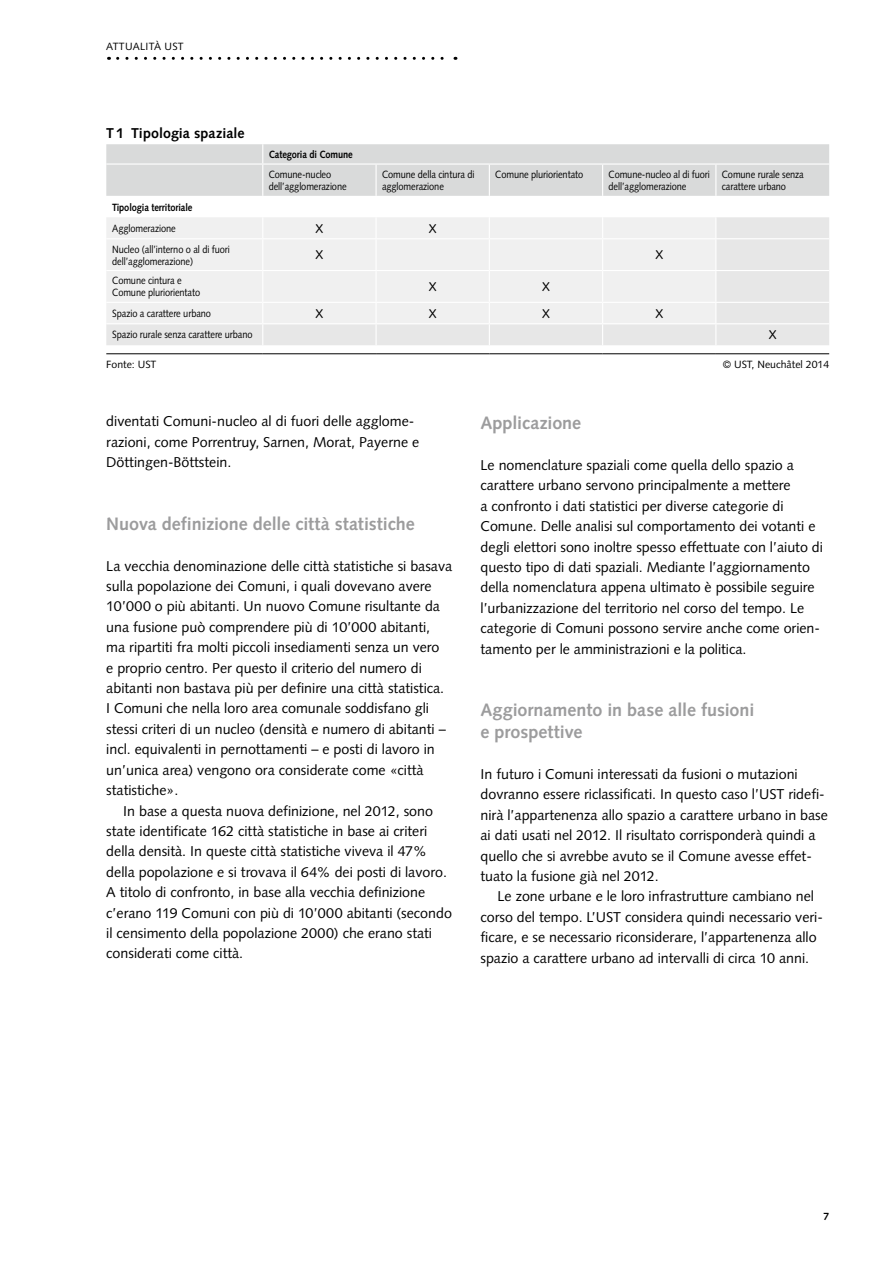
<style>
.page{position:relative;width:893px;height:1263px;background:#fff}
.page>*{position:absolute;margin:0;border:0;box-sizing:border-box;transform-origin:0 0}
.Titel_grau{font:700 18px/21.9px "Syntax LT Std";letter-spacing:-.005em;color:#9c9c9d}
.Grundtext_nachTitel{font:14.25px/20.4px "Syntax LT Std";color:#000}
.Grundtext_I{font:14.25px/20.4px "Syntax LT Std";color:#000}
.Untertitel_fett{font:700 14.25px "Syntax LT Std";letter-spacing:.005em;color:#000}
.TAB_Grundtext{font:12.75px "Syntax LT Std";color:#000}
.TAB_Kopf{font:10.5px/12px "Syntax LT Std";letter-spacing:-.01em;color:#000;scale:.88 1}
.TAB_Kopf-2{font:700 10.5px "Syntax LT Std";letter-spacing:-.01em;color:#000;scale:.88 1}
.TAB_Grundtext-2{font:10.5px "Syntax LT Std";color:#000}
.TAB_Kopf-3{font:10.5px "Syntax LT Std";letter-spacing:.025em;color:#000}
.TAB_Kopf-4{font:700 10.5px "Syntax LT Std";letter-spacing:-.01em;color:#000}
</style>
<div class="page">
<svg style="left:118px;top:57px;width:338px;height:3px"></svg>
<svg style="left:106px;top:217px;width:723px;height:128px;fill:#f0f0f0"></svg>
<div style="left:106px;top:144px;width:723px;height:52px;background:#d9dada"></div>
<hr style="left:106px;top:163px;width:157px;height:2px;background:#fff">
<hr style="left:263px;top:163px;width:113px;height:2px;background:#fff">
<hr style="left:262px;top:165px;width:1px;height:31px;background:#fff">
<hr style="left:376px;top:163px;width:113px;height:2px;background:#fff">
<hr style="left:375px;top:165px;width:2px;height:31px;background:#fff">
<hr style="left:489px;top:163px;width:114px;height:2px;background:#fff">
<hr style="left:489px;top:165px;width:1px;height:31px;background:#fff">
<hr style="left:603px;top:163px;width:113px;height:2px;background:#fff">
<hr style="left:602px;top:165px;width:1px;height:31px;background:#fff">
<hr style="left:716px;top:163px;width:113px;height:2px;background:#fff">
<hr style="left:715px;top:165px;width:1px;height:31px;background:#fff">
<hr style="left:106px;top:353px;width:157px;height:1px;background:#000">
<hr style="left:263px;top:353px;width:113px;height:1px;background:#000">
<hr style="left:376px;top:353px;width:113px;height:1px;background:#000">
<hr style="left:489px;top:353px;width:114px;height:1px;background:#000">
<hr style="left:603px;top:353px;width:113px;height:1px;background:#000">
<hr style="left:716px;top:353px;width:113px;height:1px;background:#000">
<svg style="left:262px;top:217px;width:1px;height:21px"></svg>
<hr style="left:375px;top:217px;width:2px;height:21px;background:#fff">
<svg style="left:489px;top:217px;width:1px;height:21px"></svg>
<svg style="left:602px;top:217px;width:1px;height:21px"></svg>
<svg style="left:715px;top:217px;width:1px;height:21px"></svg>
<hr style="left:106px;top:238px;width:157px;height:1px;background:#fff">
<hr style="left:263px;top:238px;width:113px;height:1px;background:#fff">
<hr style="left:262px;top:239px;width:1px;height:31px;background:#fff">
<hr style="left:376px;top:238px;width:113px;height:1px;background:#fff">
<hr style="left:375px;top:239px;width:2px;height:31px;background:#fff">
<hr style="left:489px;top:238px;width:114px;height:1px;background:#fff">
<hr style="left:489px;top:239px;width:1px;height:31px;background:#fff">
<hr style="left:603px;top:238px;width:113px;height:1px;background:#fff">
<hr style="left:602px;top:239px;width:1px;height:31px;background:#fff">
<hr style="left:716px;top:238px;width:113px;height:1px;background:#fff">
<hr style="left:715px;top:239px;width:1px;height:31px;background:#fff">
<hr style="left:106px;top:270px;width:157px;height:1px;background:#fff">
<hr style="left:263px;top:270px;width:113px;height:1px;background:#fff">
<hr style="left:262px;top:271px;width:1px;height:31px;background:#fff">
<hr style="left:376px;top:270px;width:113px;height:1px;background:#fff">
<hr style="left:375px;top:271px;width:2px;height:31px;background:#fff">
<hr style="left:489px;top:270px;width:114px;height:1px;background:#fff">
<hr style="left:489px;top:271px;width:1px;height:31px;background:#fff">
<hr style="left:603px;top:270px;width:113px;height:1px;background:#fff">
<hr style="left:602px;top:271px;width:1px;height:31px;background:#fff">
<hr style="left:716px;top:270px;width:113px;height:1px;background:#fff">
<hr style="left:715px;top:271px;width:1px;height:31px;background:#fff">
<hr style="left:106px;top:302px;width:157px;height:1px;background:#fff">
<hr style="left:263px;top:302px;width:113px;height:1px;background:#fff">
<hr style="left:376px;top:302px;width:113px;height:1px;background:#fff">
<hr style="left:375px;top:303px;width:2px;height:20px;background:#fff">
<hr style="left:489px;top:302px;width:114px;height:1px;background:#fff">
<hr style="left:603px;top:302px;width:113px;height:1px;background:#fff">
<hr style="left:716px;top:302px;width:113px;height:1px;background:#fff">
<hr style="left:106px;top:323px;width:157px;height:1px;background:#fff">
<hr style="left:263px;top:323px;width:113px;height:1px;background:#fff">
<svg style="left:262px;top:303px;width:1px;height:42px"></svg>
<hr style="left:376px;top:323px;width:113px;height:1px;background:#fff">
<hr style="left:375px;top:324px;width:2px;height:21px;background:#fff">
<hr style="left:489px;top:323px;width:114px;height:1px;background:#fff">
<svg style="left:489px;top:303px;width:1px;height:42px"></svg>
<hr style="left:603px;top:323px;width:113px;height:1px;background:#fff">
<svg style="left:602px;top:303px;width:1px;height:42px"></svg>
<hr style="left:716px;top:323px;width:113px;height:1px;background:#fff">
<svg style="left:715px;top:303px;width:1px;height:42px"></svg>
<p class="TAB_Kopf-3" style="left:106px;top:41px;width:79px">ATTUALITÀ UST</p>
<p class="Untertitel_fett" style="left:106px;top:125px;width:140px">T1 Tipologia spaziale</p>
<p class="TAB_Kopf-2" style="left:269px;top:148px;width:97px">Categoria di Comune</p>
<p class="TAB_Kopf" style="left:269px;top:168px;width:90px">Comune-nucleo dell’agglomerazione</p>
<p class="TAB_Kopf" style="left:382px;top:168px;width:107px">Comune della cintura di agglomerazione</p>
<p class="TAB_Kopf" style="left:495px;top:168px;width:102px">Comune pluriorientato</p>
<p class="TAB_Kopf" style="left:609px;top:168px;width:117px">Comune-nucleo al di fuori dell’agglomerazione</p>
<p class="TAB_Kopf" style="left:722px;top:168px;width:95px">Comune rurale senza carattere urbano</p>
<p class="TAB_Kopf-2" style="left:112px;top:201px;width:93px">Tipologia territoriale</p>
<p class="TAB_Kopf" style="left:112px;top:222px;width:74px">Agglomerazione</p>
<p class="TAB_Grundtext" style="left:316px;top:221px;width:9px">X</p>
<p class="TAB_Grundtext" style="left:429px;top:221px;width:9px">X</p>
<p class="TAB_Kopf" style="left:112px;top:243px;width:135px">Nucleo (all’interno o al di fuori dell’agglomerazione)</p>
<p class="TAB_Grundtext" style="left:316px;top:247px;width:9px">X</p>
<p class="TAB_Grundtext" style="left:655px;top:247px;width:9px">X</p>
<p class="TAB_Kopf" style="left:112px;top:275px;width:102px">Comune cintura e<br>Comune pluriorientato</p>
<p class="TAB_Grundtext" style="left:429px;top:279px;width:9px">X</p>
<p class="TAB_Grundtext" style="left:542px;top:279px;width:9px">X</p>
<p class="TAB_Kopf" style="left:112px;top:307px;width:114px">Spazio a carattere urbano</p>
<p class="TAB_Grundtext" style="left:316px;top:306px;width:9px">X</p>
<p class="TAB_Grundtext" style="left:429px;top:306px;width:9px">X</p>
<p class="TAB_Grundtext" style="left:542px;top:306px;width:9px">X</p>
<p class="TAB_Grundtext" style="left:655px;top:306px;width:9px">X</p>
<p class="TAB_Kopf" style="left:112px;top:329px;width:161px">Spazio rurale senza carattere urbano</p>
<p class="TAB_Grundtext" style="left:769px;top:327px;width:9px">X</p>
<p class="TAB_Grundtext-2" style="left:106px;top:358px;width:52px">Fonte: UST</p>
<p class="TAB_Grundtext-2" style="left:723px;top:358px;width:108px">© UST, Neuchâtel 2014</p>
<p class="Grundtext_I" style="left:106px;top:411px;width:314px">diventati Comuni-nucleo al di fuori delle agglome&shy;razioni, come Porrentruy, Sarnen, Morat, Payerne e<br>Döttingen-Böttstein.</p>
<p class="Titel_grau" style="left:106px;top:513px;width:310px">Nuova definizione delle città statistiche</p>
<p class="Grundtext_nachTitel" style="left:106px;top:556px;width:347px">La vecchia denominazione delle città statistiche si basava sulla popolazione dei Comuni, i quali dovevano avere 10’000 o più abitanti. Un nuovo Comune risultante da una fusione può comprendere più di 10’000 abitanti, ma ripartiti fra molti piccoli insediamenti senza un vero<br>e proprio centro. Per questo il criterio del numero di abitanti non bastava più per definire una città statistica.<br>I Comuni che nella loro area comunale soddisfano gli stessi criteri di un nucleo (densità e numero di abitanti – incl. equivalenti in pernottamenti – e posti di lavoro in un’unica area) vengono ora considerate come «città statistiche».</p>
<p class="Grundtext_I" style="left:106px;top:800px;width:347px;text-indent:17px">In base a questa nuova definizione, nel 2012, sono state identificate 162 città statistiche in base ai criteri della densità. In queste città statistiche viveva il 47% della popolazione e si trovava il 64% dei posti di lavoro.<br>A titolo di confronto, in base alla vecchia definizione c’erano 119 Comuni con più di 10’000 abitanti (secondo il censimento della popolazione 2000) che erano stati considerati come città.</p>
<p class="Titel_grau" style="left:480px;top:412px;width:102px">Applicazione</p>
<p class="Grundtext_nachTitel" style="left:480px;top:455px;width:344px">Le nomenclature spaziali come quella dello spazio a carattere urbano servono principalmente a mettere<br>a confronto i dati statistici per diverse categorie di Comune. Delle analisi sul comportamento dei votanti e degli elettori sono inoltre spesso effettuate con l’aiuto di questo tipo di dati spaziali. Mediante l’aggiornamento della nomenclatura appena ultimato è possibile seguire l’urbanizzazione del territorio nel corso del tempo. Le categorie di Comuni possono servire anche come orien&shy;tamento per le amministrazioni e la politica.</p>
<p class="Titel_grau" style="left:480px;top:699px;width:275px">Aggiornamento in base alle fusioni e prospettive</p>
<p class="Grundtext_nachTitel" style="left:480px;top:764px;width:349px">In futuro i Comuni interessati da fusioni o mutazioni dovranno essere riclassificati. In questo caso l’UST ridefi&shy;nirà l’appartenenza allo spazio a carattere urbano in base ai dati usati nel 2012. Il risultato corrisponderà quindi a quello che si avrebbe avuto se il Comune avesse effet&shy;tuato la fusione già nel 2012.</p>
<p class="Grundtext_I" style="left:480px;top:886px;width:344px;text-indent:17px">Le zone urbane e le loro infrastrutture cambiano nel corso del tempo. L’UST considera quindi necessario veri&shy;ficare, e se necessario riconsiderare, l’appartenenza allo spazio a carattere urbano ad intervalli di circa 10 anni.</p>
<p class="TAB_Kopf-4" style="left:823px;top:1210px;width:7px">7</p>
</div>
